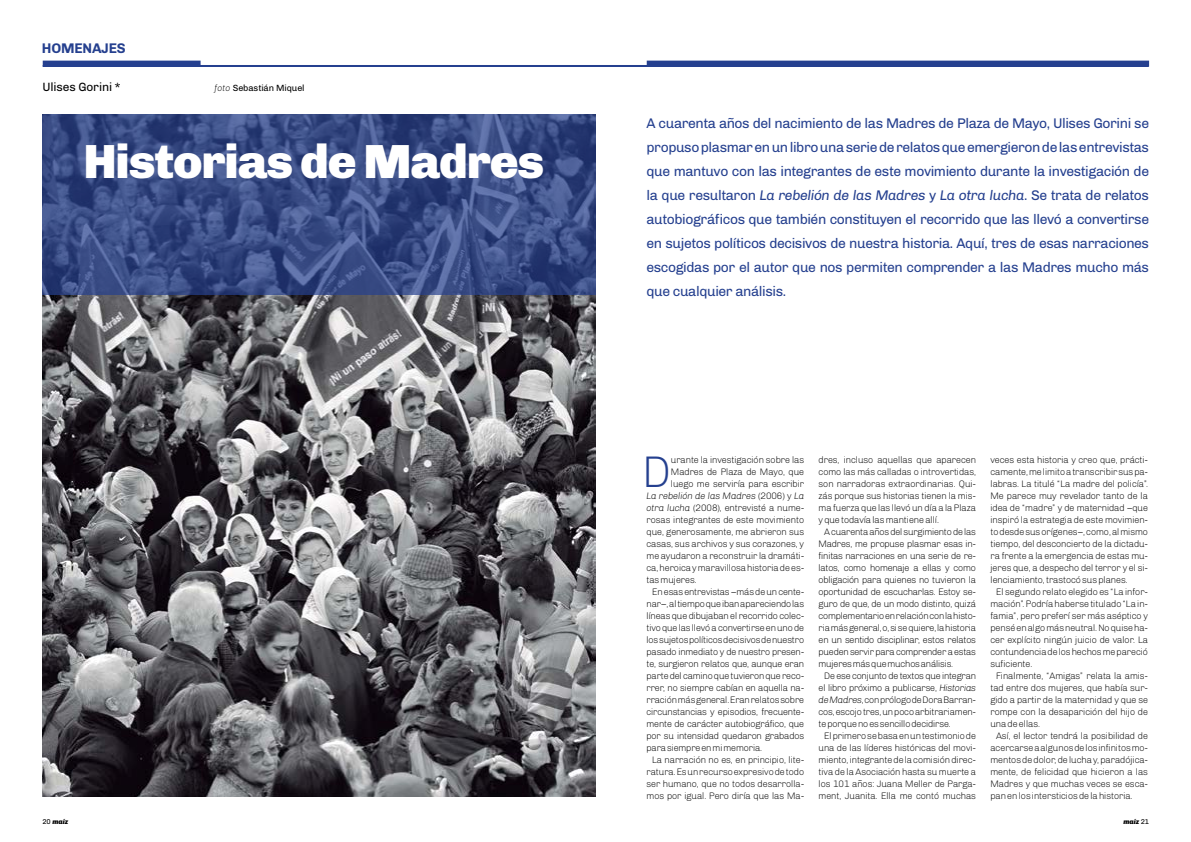
<style>
.page{position:relative;width:1191px;height:842px;background:#fff}
.page>*{position:absolute;margin:0;border:0;box-sizing:border-box;transform-origin:0 0}
.t1{font:900 48px "Chivo";letter-spacing:-.025em;color:#fff}
.t2{font:300 44.4px "Chivo";color:#25408f}
.t3{font:14px/24px "Chivo";letter-spacing:-.03em;color:#25408f;text-align:justify}
.t4{font:700 14px "Chivo";letter-spacing:-.015em;color:#25408f}
.t5{font:12px "Chivo";letter-spacing:-.01em;color:#000}
.t6{font:300 9.4px/12px "Chivo";letter-spacing:-.035em;color:#000;text-align:justify}
.t7{font:italic 300 9.4px "Chivo";letter-spacing:-.035em;color:#000}
.t8{font:9px "Chivo";letter-spacing:-.01em;color:#000}
.t9{font:italic 900 7px "Chivo";color:#000}
.s1{font-weight:300;font-style:italic}
.s2{font-style:italic}
.s3{font-style:normal}
.s4{font-weight:400;font-style:normal}
</style>
<div class="page">
<img style="left:42px;top:115px;width:553px;height:682px">
<svg style="left:43px;top:115px;width:552px;height:180px;background:#394c84"></svg>
<hr style="left:43px;top:65px;width:1105px;height:2px;background:#25408f">
<div style="left:43px;top:61px;width:158px;height:6px;background:#25408f"></div>
<div style="left:647px;top:61px;width:502px;height:6px;background:#25408f"></div>
<h3 class="t4" style="left:42px;top:40px;width:85px">HOMENAJES</h3>
<p class="t5" style="left:43px;top:79px;width:79px">Ulises Gorini *</p>
<p class="t8" style="left:214px;top:82px;width:92px"><span class="s1">foto</span> Sebastián Miquel</p>
<h1 class="t1" style="left:83px;top:133px;width:462px">Historias de Madres</h1>
<p class="t3" style="left:646px;top:111px;width:504px">A cuarenta años del nacimiento de las Madres de Plaza de Mayo, Ulises Gorini se propuso plasmar en un libro una serie de relatos que emergieron de las entrevistas que mantuvo con las integrantes de este movimiento durante la investigación de la que resultaron <span class="s2">La rebelión de las Madres</span> y <span class="s2">La otra lucha</span>. Se trata de relatos autobiográficos que también constituyen el recorrido que las llevó a convertirse en sujetos políticos decisivos de nuestra historia. Aquí, tres de esas narraciones escogidas por el autor que nos permiten comprender a las Madres mucho más que cualquier análisis.</p>
<h2 class="t2" style="left:642px;top:446px;width:31px">D</h2>
<p class="t6" style="left:671px;top:453px;width:135px">urante la investigación sobre las</p>
<p class="t6" style="left:671px;top:465px;width:135px">Madres de Plaza de Mayo, que</p>
<p class="t6" style="left:671px;top:477px;width:135px">luego me serviría para escribir</p>
<p class="t7" style="left:646px;top:490px;width:159px">La rebelión de las Madres <span class="s3">(2006) y</span> La</p>
<p class="t6" style="left:646px;top:501px;width:159px"><span class="s2">otra lucha</span> (2008), entrevisté a nume-</p>
<p class="t6" style="left:646px;top:513px;width:159px">rosas integrantes de este movimiento</p>
<p class="t6" style="left:646px;top:525px;width:159px">que, generosamente, me abrieron sus</p>
<p class="t6" style="left:646px;top:537px;width:159px">casas, sus archivos y sus corazones, y</p>
<p class="t6" style="left:646px;top:549px;width:159px">me ayudaron a reconstruir la dramáti-</p>
<p class="t6" style="left:646px;top:561px;width:159px">ca, heroica y maravillosa historia de es-</p>
<p class="t6" style="left:646px;top:573px;width:52px">tas mujeres.</p>
<p class="t6" style="left:652px;top:585px;width:154px">En esas entrevistas –más de un cente-</p>
<p class="t6" style="left:646px;top:597px;width:159px">nar–, al tiempo que iban apareciendo las</p>
<p class="t6" style="left:646px;top:609px;width:159px">líneas que dibujaban el recorrido colec-</p>
<p class="t6" style="left:646px;top:621px;width:159px">tivo que las llevó a convertirse en uno de</p>
<p class="t6" style="left:646px;top:633px;width:159px">los sujetos políticos decisivos de nuestro</p>
<p class="t6" style="left:646px;top:645px;width:159px">pasado inmediato y de nuestro presen-</p>
<p class="t6" style="left:646px;top:657px;width:159px">te, surgieron relatos que, aunque eran</p>
<p class="t6" style="left:646px;top:669px;width:159px">parte del camino que tuvieron que reco-</p>
<p class="t6" style="left:646px;top:681px;width:159px">rrer, no siempre cabían en aquella na-</p>
<p class="t6" style="left:646px;top:693px;width:159px">rración más general. Eran relatos sobre</p>
<p class="t6" style="left:646px;top:705px;width:159px">circunstancias y episodios, frecuente-</p>
<p class="t6" style="left:646px;top:717px;width:159px">mente de carácter autobiográfico, que</p>
<p class="t6" style="left:646px;top:729px;width:159px">por su intensidad quedaron grabados</p>
<p class="t6" style="left:646px;top:741px;width:117px">para siempre en mi memoria.</p>
<p class="t6" style="left:652px;top:753px;width:154px">La narración no es, en principio, lite-</p>
<p class="t6" style="left:646px;top:765px;width:159px">ratura. Es un recurso expresivo de todo</p>
<p class="t6" style="left:646px;top:777px;width:159px">ser humano, que no todos desarrolla-</p>
<p class="t6" style="left:646px;top:789px;width:159px">mos por igual. Pero diría que las Ma-</p>
<p class="t6" style="left:818px;top:453px;width:159px">dres, incluso aquellas que aparecen como las más calladas o introvertidas, son narradoras extraordinarias. Qui&shy;zás porque sus historias tienen la mis&shy;ma fuerza que las llevó un día a la Plaza y que todavía las mantiene allí.</p>
<p class="t6" style="left:818px;top:525px;width:159px;text-indent:6px">A cuarenta años del surgimiento de las Madres, me propuse plasmar esas in&shy;finitas narraciones en una serie de re&shy;latos, como homenaje a ellas y como obligación para quienes no tuvieron la oportunidad de escucharlas. Estoy se&shy;guro de que, de un modo distinto, quizá complementario en relación con la histo&shy;ria más general, o, si se quiere, la historia en un sentido disciplinar, estos relatos pueden servir para comprender a estas mujeres más que muchos análisis.</p>
<p class="t6" style="left:818px;top:669px;width:159px;text-indent:6px">De ese conjunto de textos que integran el libro próximo a publicarse, <span class="s2">Historias de Madres</span>, con prólogo de Dora Barran&shy;cos, escojo tres, un poco arbitrariamen&shy;te porque no es sencillo decidirse.</p>
<p class="t6" style="left:818px;top:729px;width:159px;text-indent:6px">El primero se basa en un testimonio de una de las líderes históricas del movi&shy;miento, integrante de la comisión direc&shy;tiva de la Asociación hasta su muerte a los 101 años: Juana Meller de Parga&shy;ment, Juanita. Ella me contó muchas</p>
<p class="t6" style="left:990px;top:453px;width:159px">veces esta historia y creo que, prácti&shy;camente, me limito a transcribir sus pa&shy;labras. La titulé “La madre del policía”.<br>Me parece muy revelador tanto de la idea de “madre” y de maternidad –que inspiró la estrategia de este movimien&shy;to desde sus orígenes–, como, al mismo tiempo, del desconcierto de la dictadu&shy;ra frente a la emergencia de estas mu&shy;jeres que, a despecho del terror y el si&shy;lenciamiento, trastocó sus planes.</p>
<p class="t6" style="left:990px;top:585px;width:159px;text-indent:6px">El segundo relato elegido es “La infor&shy;mación”. Podría haberse titulado “La in&shy;famia”, pero preferí ser más aséptico y pensé en algo más neutral. No quise ha&shy;cer explícito ningún juicio de valor. La contundencia de los hechos me pareció suficiente.</p>
<p class="t6" style="left:990px;top:669px;width:159px;text-indent:6px">Finalmente, “Amigas” relata la amis&shy;tad entre dos mujeres, que había sur&shy;gido a partir de la maternidad y que se rompe con la desaparición del hijo de una de ellas.</p>
<p class="t6" style="left:990px;top:729px;width:159px;text-indent:6px">Así, el lector tendrá la posibilidad de acercarse a algunos de los infinitos mo&shy;mentos de dolor, de lucha y, paradójica&shy;mente, de felicidad que hicieron a las Madres y que muchas veces se esca&shy;pan en los intersticios de la historia.</p>
<p class="t9" style="left:42px;top:818px;width:27px"><span class="s4">20</span> maíz</p>
<p class="t9" style="left:1123px;top:817px;width:27px">maíz <span class="s4">21</span></p>
</div>
